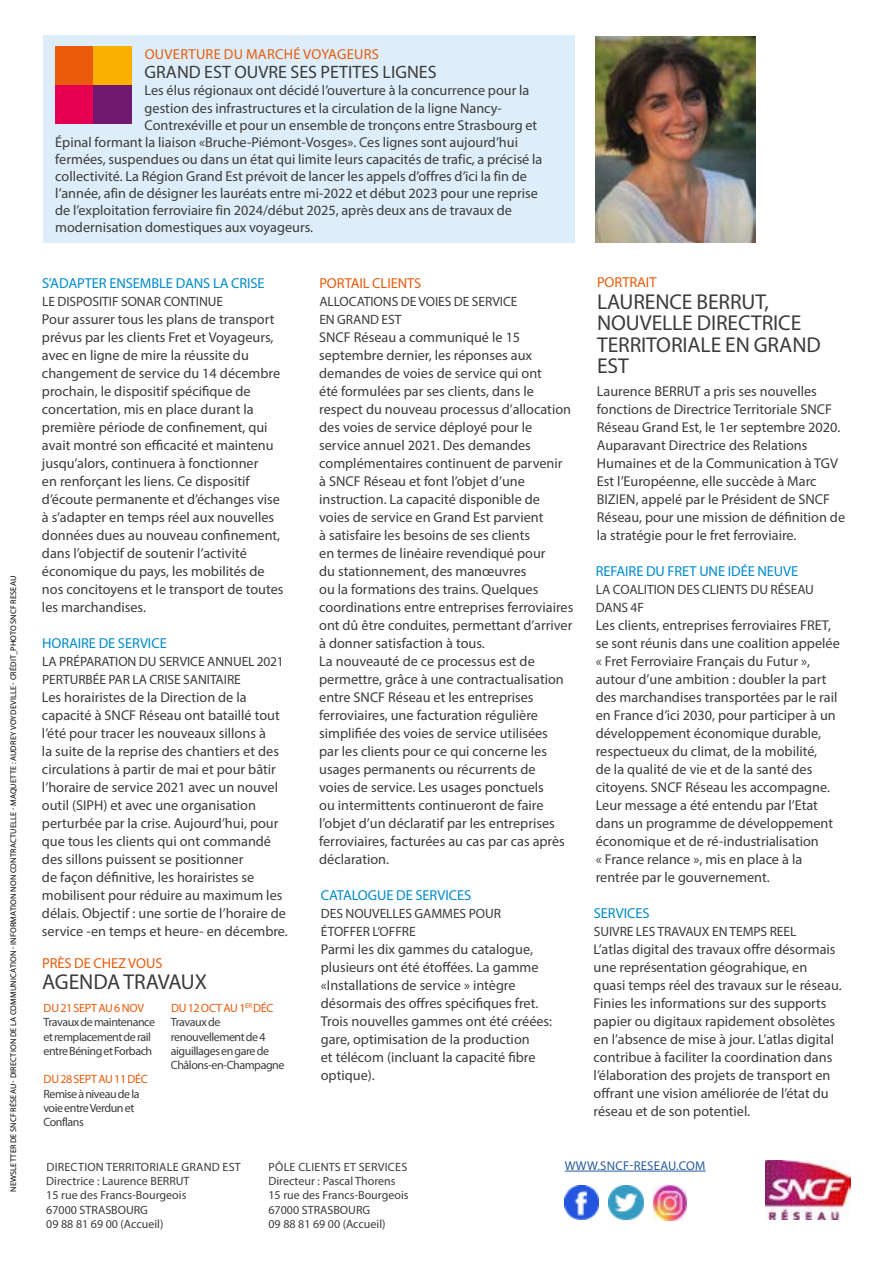
<style>
.page{position:relative;width:893px;height:1263px;background:#fff}
.page>*{position:absolute;margin:0;border:0;box-sizing:border-box;transform-origin:0 0}
.t1{font:21.6px/21.6px "Myriad Pro";letter-spacing:-.005em;color:#3c3c3b}
.t2{font:18px "Myriad Pro";color:#3c3c3b}
.t3{font:14.4px "Myriad Pro";letter-spacing:-.005em;color:#008bcb}
.t4{font:14.4px "Myriad Pro";letter-spacing:.005em;color:#e95b0c}
.t5{font:14.4px "Myriad Pro";letter-spacing:-.005em;color:#ea5b0b}
.t6{font:14.25px/18px "Myriad Pro";color:#3c3c3b}
.t7{font:13.5px/18px "Myriad Pro";letter-spacing:-.005em;color:#3c3c3b}
.t8{font:12.75px "Myriad Pro";letter-spacing:.02em;color:#275b9b}
.t9{font:12px/14.2px "Myriad Pro";letter-spacing:-.005em;color:#3c3c3b}
.t10{font:12px/14.2px "Myriad Pro";letter-spacing:-.035em;color:#3c3c3b}
.t11{font:12px "Myriad Pro";letter-spacing:-.015em;color:#ea5b0b}
.t12{font:8.25px "Myriad Pro";letter-spacing:.02em;color:#000}
.s1{color:#ea5b0b}
</style>
<div class="page">
<img style="left:765px;top:1161px;width:85px;height:58px">
<img style="left:595px;top:36px;width:161px;height:206px">
<div style="left:43px;top:35px;width:532px;height:207px;background:#ddedf9"></div>
<div style="left:55px;top:47px;width:39px;height:38px;background:#ea5b0b"></div>
<div style="left:55px;top:85px;width:39px;height:38px;background:#e50051"></div>
<div style="left:94px;top:47px;width:38px;height:38px;background:#f9b000"></div>
<div style="left:94px;top:85px;width:38px;height:38px;background:#71196f"></div>
<hr style="left:565px;top:1171px;width:141px;height:1px;background:#275b9b">
<img style="left:565px;top:1185px;width:34px;height:35px">
<img style="left:609px;top:1185px;width:35px;height:35px">
<img style="left:654px;top:1185px;width:32px;height:35px">
<p class="t12" style="left:8px;top:1192px;width:617px;rotate:-90deg">NEWSLETTER DE SNCF RÉSEAU - DIRECTION DE LA COMMUNICATION - INFORMATION NON CONTRACTUELLE - MAQUETTE : AUDREY VOYDEVILLE - CRÉDIT_PHOTO SNCF RESEAU</p>
<p class="t4" style="left:145px;top:45px;width:236px">OUVERTURE DU MARCHÉ VOYAGEURS</p>
<p class="t2" style="left:145px;top:61px;width:293px">GRAND EST OUVRE SES PETITES LIGNES</p>
<p class="t6" style="left:145px;top:81px;width:386px">Les élus régionaux ont décidé l’ouverture à la concurrence pour la</p>
<p class="t6" style="left:145px;top:99px;width:359px">gestion des infrastructures et la circulation de la ligne Nancy-</p>
<p class="t6" style="left:145px;top:116px;width:394px">Contrexéville et pour un ensemble de tronçons entre Strasbourg et</p>
<p class="t6" style="left:55px;top:133px;width:464px">Épinal formant la liaison «Bruche-Piémont-Vosges». Ces lignes sont aujourd’hui</p>
<p class="t6" style="left:55px;top:150px;width:489px">fermées, suspendues ou dans un état qui limite leurs capacités de trafic, a précisé la</p>
<p class="t6" style="left:55px;top:167px;width:473px">collectivité. La Région Grand Est prévoit de lancer les appels d’offres d’ici la fin de</p>
<p class="t6" style="left:55px;top:184px;width:484px">l’année, afin de désigner les lauréats entre mi-2022 et début 2023 pour une reprise</p>
<p class="t6" style="left:55px;top:201px;width:458px">de l’exploitation ferroviaire fin 2024/début 2025, après deux ans de travaux de</p>
<p class="t6" style="left:55px;top:218px;width:259px">modernisation domestiques aux voyageurs.</p>
<p class="t3" style="left:42px;top:274px;width:224px">S’ADAPTER ENSEMBLE DANS LA CRISE</p>
<p class="t7" style="left:42px;top:292px;width:183px">LE DISPOSITIF SONAR CONTINUE</p>
<p class="t6" style="left:42px;top:310px;width:243px">Pour assurer tous les plans de transport prévus par les clients Fret et Voyageurs, avec en ligne de mire la réussite du changement de service du 14 décembre prochain, le dispositif spécifique de concertation, mis en place durant la première période de confinement, qui avait montré son efficacité et maintenu jusqu’alors, continuera à fonctionner<br>en renforçant les liens. Ce dispositif d’écoute permanente et d’échanges vise à s’adapter en temps réel aux nouvelles données dues au nouveau confinement, dans l’objectif de soutenir l’activité économique du pays, les mobilités de nos concitoyens et le transport de toutes les marchandises.</p>
<p class="t3" style="left:42px;top:634px;width:126px">HORAIRE DE SERVICE</p>
<p class="t7" style="left:42px;top:652px;width:243px">LA PRÉPARATION DU SERVICE ANNUEL 2021<br>PERTURBÉE PAR LA CRISE SANITAIRE</p>
<p class="t6" style="left:42px;top:688px;width:247px">Les horairistes de la Direction de la capacité à SNCF Réseau ont bataillé tout l’été pour tracer les nouveaux sillons à<br>la suite de la reprise des chantiers et des circulations à partir de mai et pour bâtir l’horaire de service 2021 avec un nouvel outil (SIPH) et avec une organisation perturbée par la crise. Aujourd’hui, pour que tous les clients qui ont commandé des sillons puissent se positionner<br>de façon définitive, les horairistes se mobilisent pour réduire au maximum les délais. Objectif : une sortie de l’horaire de service -en temps et heure- en décembre.</p>
<p class="t5" style="left:42px;top:954px;width:122px">PRÈS DE CHEZ VOUS</p>
<h1 class="t1" style="left:42px;top:971px;width:166px">AGENDA TRAVAUX</h1>
<p class="t11" style="left:44px;top:1001px;width:102px">DU 21 SEPT AU 6 NOV</p>
<p class="t10" style="left:43px;top:1015px;width:113px">Travaux de maintenance et remplacement de rail entre Béning et Forbach</p>
<p class="t11" style="left:44px;top:1072px;width:106px">DU 28 SEPT AU 11 DÉC</p>
<p class="t10" style="left:43px;top:1086px;width:98px">Remise à niveau de la voie entre Verdun et<br>Conflans</p>
<p class="t10" style="left:171px;top:1001px;width:115px"><span class="s1">DU 12 OCT AU 1</span><sup>ER</sup> <span class="s1">DÉC<br></span>Travaux de renouvellement de 4 aiguillages en gare de<br>Châlons-en-Champagne</p>
<p class="t4" style="left:319px;top:274px;width:103px">PORTAIL CLIENTS</p>
<p class="t7" style="left:319px;top:292px;width:200px">ALLOCATIONS DE VOIES DE SERVICE<br>EN GRAND EST</p>
<p class="t6" style="left:319px;top:328px;width:256px">SNCF Réseau a communiqué le 15 septembre dernier, les réponses aux demandes de voies de service qui ont<br>été formulées par ses clients, dans le respect du nouveau processus d’allocation des voies de service déployé pour le service annuel 2021. Des demandes complémentaires continuent de parvenir<br>à SNCF Réseau et font l’objet d’une instruction. La capacité disponible de voies de service en Grand Est parvient<br>à satisfaire les besoins de ses clients<br>en termes de linéaire revendiqué pour<br>du stationnement, des manœuvres<br>ou la formations des trains. Quelques coordinations entre entreprises ferroviaires ont dû être conduites, permettant d’arriver à donner satisfaction à tous.<br>La nouveauté de ce processus est de permettre, grâce à une contractualisation entre SNCF Réseau et les entreprises ferroviaires, une facturation régulière simplifiée des voies de service utilisées<br>par les clients pour ce qui concerne les usages permanents ou récurrents de<br>voies de service. Les usages ponctuels<br>ou intermittents continueront de faire l’objet d’un déclaratif par les entreprises ferroviaires, facturées au cas par cas après déclaration.</p>
<p class="t3" style="left:321px;top:886px;width:152px">CATALOGUE DE SERVICES</p>
<p class="t7" style="left:321px;top:904px;width:181px">DES NOUVELLES GAMMES POUR<br>ÉTOFFER L’OFFRE</p>
<p class="t6" style="left:321px;top:940px;width:233px">Parmi les dix gammes du catalogue, plusieurs ont été étoffées. La gamme «Installations de service » intègre désormais des offres spécifiques fret.<br>Trois nouvelles gammes ont été créées: gare, optimisation de la production<br>et télécom (incluant la capacité fibre optique).</p>
<p class="t4" style="left:597px;top:273px;width:61px">PORTRAIT</p>
<h1 class="t1" style="left:597px;top:290px;width:225px">LAURENCE BERRUT,<br>NOUVELLE DIRECTRICE<br>TERRITORIALE EN GRAND<br>EST</h1>
<p class="t6" style="left:597px;top:382px;width:250px">Laurence BERRUT a pris ses nouvelles fonctions de Directrice Territoriale SNCF Réseau Grand Est, le 1er septembre 2020.<br>Auparavant Directrice des Relations Humaines et de la Communication à TGV Est l’Européenne, elle succède à Marc BIZIEN, appelé par le Président de SNCF Réseau, pour une mission de définition de la stratégie pour le fret ferroviaire.</p>
<p class="t3" style="left:596px;top:562px;width:204px">REFAIRE DU FRET UNE IDÉE NEUVE</p>
<p class="t7" style="left:596px;top:580px;width:220px">LA COALITION DES CLIENTS DU RÉSEAU<br>DANS 4F</p>
<p class="t6" style="left:596px;top:616px;width:246px">Les clients, entreprises ferroviaires FRET, se sont réunis dans une coalition appelée « Fret Ferroviaire Français du Futur », autour d’une ambition : doubler la part des marchandises transportées par le rail en France d’ici 2030, pour participer à un développement économique durable, respectueux du climat, de la mobilité,<br>de la qualité de vie et de la santé des citoyens. SNCF Réseau les accompagne.<br>Leur message a été entendu par l’Etat dans un programme de développement économique et de ré-industrialisation<br>« France relance », mis en place à la rentrée par le gouvernement.</p>
<p class="t3" style="left:594px;top:904px;width:57px">SERVICES</p>
<p class="t7" style="left:594px;top:922px;width:204px">SUIVRE LES TRAVAUX EN TEMPS REEL</p>
<p class="t6" style="left:594px;top:940px;width:250px">L’atlas digital des travaux offre désormais une représentation géograhique, en quasi temps réel des travaux sur le réseau.<br>Finies les informations sur des supports papier ou digitaux rapidement obsolètes en l’absence de mise à jour. L’atlas digital contribue à faciliter la coordination dans l’élaboration des projets de transport en offrant une vision améliorée de l’état du réseau et de son potentiel.</p>
<p class="t9" style="left:46px;top:1160px;width:196px">DIRECTION TERRITORIALE GRAND EST<br>Directrice : Laurence BERRUT<br>15 rue des Francs-Bourgeois<br>67000 STRASBOURG<br>09 88 81 69 00 (Accueil)</p>
<p class="t9" style="left:268px;top:1159px;width:142px">PÔLE CLIENTS ET SERVICES<br>Directeur : Pascal Thorens<br>15 rue des Francs-Bourgeois<br>67000 STRASBOURG<br>09 88 81 69 00 (Accueil)</p>
<p class="t8" style="left:565px;top:1158px;width:142px">WWW.SNCF-RESEAU.COM</p>
</div>
